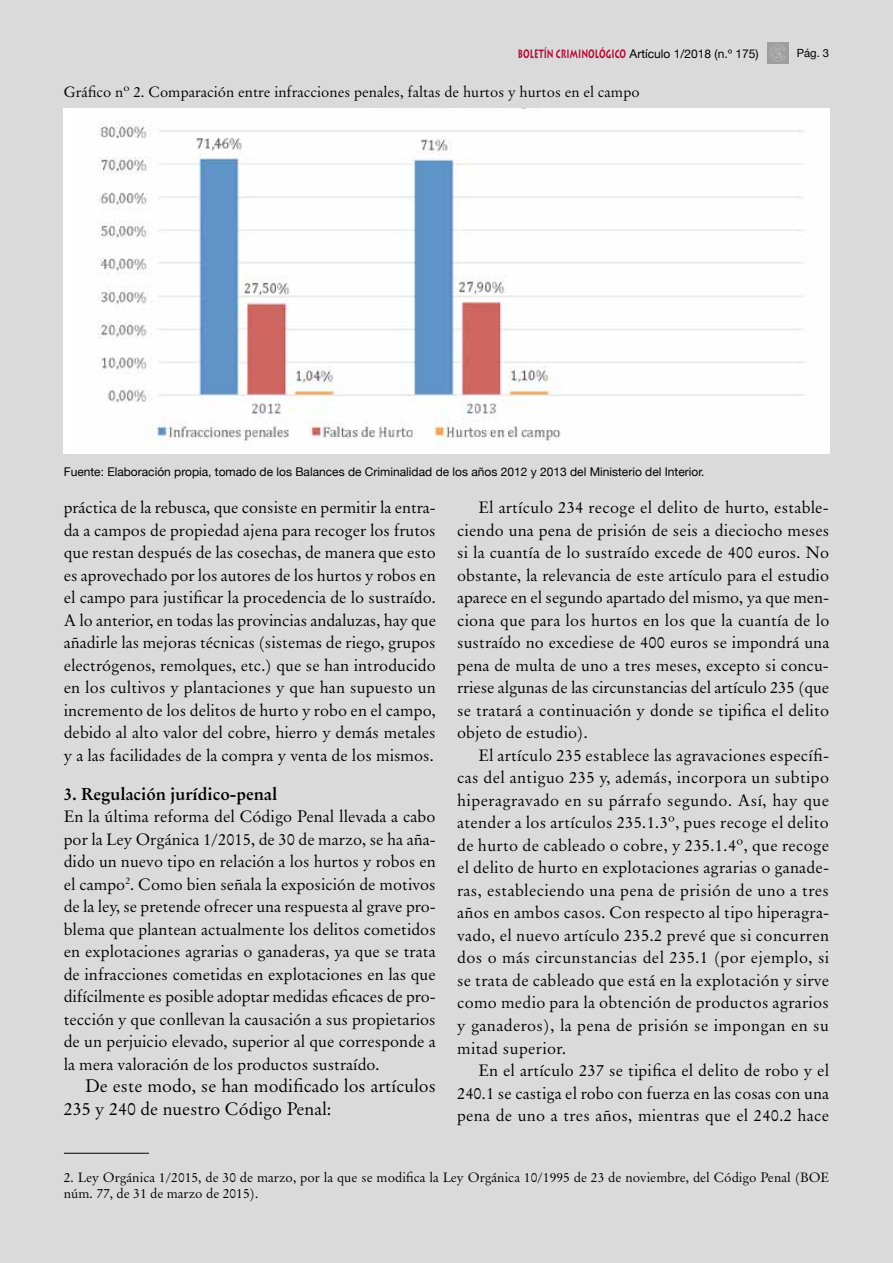
<style>
.page{position:relative;width:893px;height:1263px;background:#dadada}
.page>*{position:absolute;margin:0;border:0;box-sizing:border-box;transform-origin:0 0}
.t1{font:18px/22.5px "Original Garamond BT";color:#000}
.t2{font:700 17.25px "Original Garamond BT";color:#000}
.t3{font:16.5px/22.5px "Original Garamond BT";color:#000;text-align:justify}
.t4{font:15px "Original Garamond BT";color:#000}
.t5{font:13.5px/15.8px "Original Garamond BT";color:#000}
.t6{font:12px "Helvetica Neue";color:#000}
.t7{font:11.25px "Helvetica Neue";color:#000}
.s1{font-family:"Lithos";font-weight:700;color:#b30931}
</style>
<div class="page">
<img style="left:767px;top:43px;width:21px;height:21px">
<img style="left:70px;top:108px;width:759px;height:346px">
<hr style="left:64px;top:1153px;width:85px;height:1px;background:#000">
<p class="t6" style="left:518px;top:46px;width:242px"><span class="s1">BOLETÍN CRIMINOLÓGICO</span> Artículo 1/2018 (n.º 175)</p>
<p class="t7" style="left:797px;top:47px;width:34px">Pág. 3</p>
<p class="t4" style="left:64px;top:82px;width:577px">Gráfico nº 2. Comparación entre infracciones penales, faltas de hurtos y hurtos en el campo</p>
<p class="t6" style="left:64px;top:464px;width:642px">Fuente: Elaboración propia, tomado de los Balances de Criminalidad de los años 2012 y 2013 del Ministerio del Interior.</p>
<p class="t3" style="left:64px;top:496px;width:374px">práctica de la rebusca, que consiste en permitir la entra&shy;da a campos de propiedad ajena para recoger los frutos que restan después de las cosechas, de manera que esto es aprovechado por los autores de los hurtos y robos en el campo para justificar la procedencia de lo sustraído.<br>A lo anterior, en todas las provincias andaluzas, hay que añadirle las mejoras técnicas (sistemas de riego, grupos electrógenos, remolques, etc.) que se han introducido en los cultivos y plantaciones y que han supuesto un incremento de los delitos de hurto y robo en el campo, debido al alto valor del cobre, hierro y demás metales y a las facilidades de la compra y venta de los mismos.</p>
<p class="t2" style="left:64px;top:783px;width:215px">3. Regulación jurídico-penal</p>
<p class="t3" style="left:64px;top:805px;width:374px">En la última reforma del Código Penal llevada a cabo por la Ley Orgánica 1/2015, de 30 de marzo, se ha aña&shy;dido un nuevo tipo en relación a los hurtos y robos en el campo<sup>2</sup>. Como bien señala la exposición de motivos de la ley, se pretende ofrecer una respuesta al grave pro&shy;blema que plantean actualmente los delitos cometidos en explotaciones agrarias o ganaderas, ya que se trata de infracciones cometidas en explotaciones en las que difícilmente es posible adoptar medidas eficaces de pro&shy;tección y que conllevan la causación a sus propietarios de un perjuicio elevado, superior al que corresponde a la mera valoración de los productos sustraído.</p>
<p class="t1" style="left:64px;top:1075px;width:374px;text-indent:21px">De este modo, se han modificado los artículos<br>235 y 240 de nuestro Código Penal:</p>
<p class="t3" style="left:457px;top:496px;width:374px;text-indent:21px">El artículo 234 recoge el delito de hurto, estable&shy;ciendo una pena de prisión de seis a dieciocho meses si la cuantía de lo sustraído excede de 400 euros. No obstante, la relevancia de este artículo para el estudio aparece en el segundo apartado del mismo, ya que men&shy;ciona que para los hurtos en los que la cuantía de lo sustraído no excediese de 400 euros se impondrá una pena de multa de uno a tres meses, excepto si concu&shy;rriese algunas de las circunstancias del artículo 235 (que se tratará a continuación y donde se tipifica el delito objeto de estudio).</p>
<p class="t3" style="left:457px;top:744px;width:374px;text-indent:21px">El artículo 235 establece las agravaciones específi&shy;cas del antiguo 235 y, además, incorpora un subtipo hiperagravado en su párrafo segundo. Así, hay que atender a los artículos 235.1.3º, pues recoge el delito de hurto de cableado o cobre, y 235.1.4º, que recoge el delito de hurto en explotaciones agrarias o ganade&shy;ras, estableciendo una pena de prisión de uno a tres años en ambos casos. Con respecto al tipo hiperagra&shy;vado, el nuevo artículo 235.2 prevé que si concurren dos o más circunstancias del 235.1 (por ejemplo, si se trata de cableado que está en la explotación y sirve como medio para la obtención de productos agrarios y ganaderos), la pena de prisión se impongan en su mitad superior.</p>
<p class="t3" style="left:457px;top:1059px;width:374px;text-indent:21px">En el artículo 237 se tipifica el delito de robo y el 240.1 se castiga el robo con fuerza en las cosas con una pena de uno a tres años, mientras que el 240.2 hace</p>
<p class="t5" style="left:64px;top:1169px;width:767px">2. Ley Orgánica 1/2015, de 30 de marzo, por la que se modifica la Ley Orgánica 10/1995 de 23 de noviembre, del Código Penal (BOE núm. 77, de 31 de marzo de 2015).</p>
</div>
